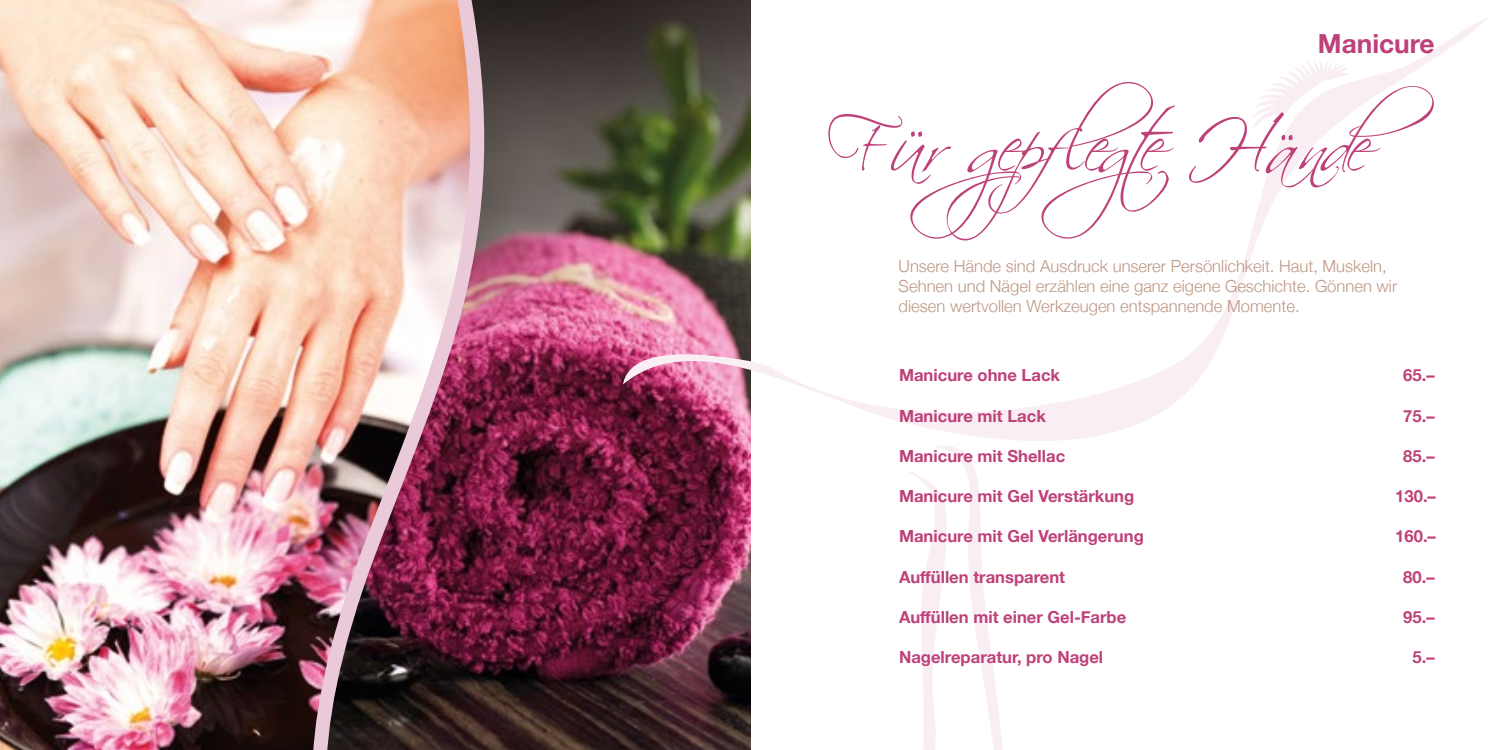
<style>
.page{position:relative;width:1499px;height:750px;background:#fff}
.page>*{position:absolute;margin:0;border:0;box-sizing:border-box;transform-origin:0 0}
.t1{font:73.5px "Scriptina";color:#be4179}
.t2{font:700 26.25px "Helvetica Neue";color:#be4179}
.t3{font:700 16.62px "Helvetica Neue";color:#be4179}
.t4{font:300 16.62px/20.1px "Helvetica Neue";color:#be9884}
</style>
<div class="page">
<img style="left:520px;top:0;width:230px;height:749px">
<img style="left:0;top:0;width:520px;height:749px">
<svg style="left:623px;top:17px;width:865px;height:436px"></svg>
<svg style="left:856px;top:438px;width:169px;height:311px"></svg>
<h2 class="t2" style="left:1317px;top:23px;width:118px">Manicure</h2>
<h1 class="t1" style="left:827px;top:102px;width:608px">F ü r gepflegte H ä n de</h1>
<p class="t4" style="left:898px;top:254px;width:500px">Unsere Hände sind Ausdruck unserer Persönlichkeit. Haut, Muskeln,<br>Sehnen und Nägel erzählen eine ganz eigene Geschichte. Gönnen wir diesen wertvollen Werkzeugen entspannende Momente.</p>
<p class="t3" style="left:898px;top:362px;width:163px">Manicure ohne Lack</p>
<p class="t3" style="left:1402px;top:362px;width:33px">65.–</p>
<p class="t3" style="left:898px;top:402px;width:148px">Manicure mit Lack</p>
<p class="t3" style="left:1402px;top:402px;width:33px">75.–</p>
<p class="t3" style="left:898px;top:442px;width:168px">Manicure mit Shellac</p>
<p class="t3" style="left:1402px;top:442px;width:33px">85.–</p>
<p class="t3" style="left:898px;top:483px;width:237px">Manicure mit Gel Verstärkung</p>
<p class="t3" style="left:1394px;top:483px;width:42px">130.–</p>
<p class="t3" style="left:898px;top:523px;width:246px">Manicure mit Gel Verlängerung</p>
<p class="t3" style="left:1394px;top:523px;width:42px">160.–</p>
<p class="t3" style="left:898px;top:563px;width:168px">Auffüllen transparent</p>
<p class="t3" style="left:1402px;top:563px;width:33px">80.–</p>
<p class="t3" style="left:898px;top:603px;width:229px">Auffüllen mit einer Gel-Farbe</p>
<p class="t3" style="left:1402px;top:603px;width:33px">95.–</p>
<p class="t3" style="left:898px;top:644px;width:206px">Nagelreparatur, pro Nagel</p>
<p class="t3" style="left:1412px;top:644px;width:24px">5.–</p>
</div>
